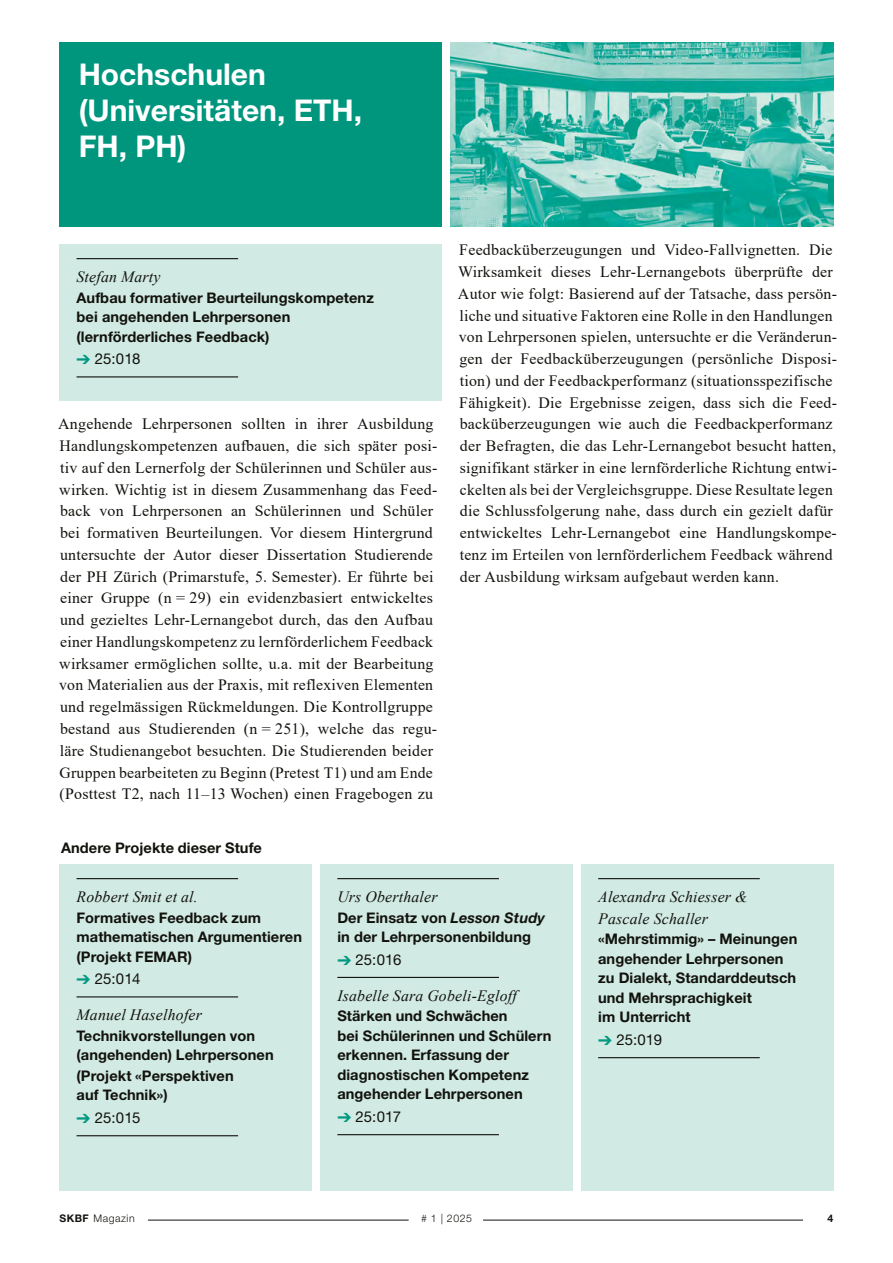
<style>
.page{position:relative;width:893px;height:1263px;background:#fff}
.page>*{position:absolute;margin:0;border:0;box-sizing:border-box;transform-origin:0 0}
.t1{font:700 30px/36px "Helvetica Neue LT Std";color:#fff}
.t2{font:15.75px/21.8px "Times New Roman";letter-spacing:.015em;color:#12120d}
.t3{font:italic 15.75px/21.8px "Times New Roman";letter-spacing:.015em;color:#12120d}
.t4{font:15px "Helvetica Neue LT Std";color:#12120d}
.t5{font:700 14.7px/19.5px "Helvetica Neue LT Std";letter-spacing:.005em;color:#12120d}
.t6{font:300 10.5px "Helvetica Neue LT Std";letter-spacing:.05em;color:#12120d}
.t7{font:700 10.5px "Helvetica Neue LT Std";color:#12120d}
.s1{color:#009880}
.s2{font-style:italic}
.s3{font-weight:700}
</style>
<div class="page">
<hr style="left:148px;top:1220px;width:261px;height:1px;background:#12120d">
<hr style="left:483px;top:1220px;width:320px;height:1px;background:#12120d">
<div style="left:60px;top:43px;width:382px;height:184px;background:#00967e"></div>
<img style="left:451px;top:43px;width:382px;height:184px">
<div style="left:581px;top:864px;width:252px;height:327px;background:#d1eae3"></div>
<hr style="left:598px;top:878px;width:162px;height:1px;background:#12120d">
<hr style="left:598px;top:1057px;width:162px;height:1px;background:#12120d">
<div style="left:320px;top:864px;width:253px;height:327px;background:#d1eae3"></div>
<hr style="left:337px;top:878px;width:162px;height:1px;background:#12120d">
<hr style="left:337px;top:977px;width:162px;height:1px;background:#12120d">
<hr style="left:337px;top:1134px;width:162px;height:1px;background:#12120d">
<div style="left:60px;top:864px;width:252px;height:327px;background:#d1eae3"></div>
<hr style="left:77px;top:878px;width:161px;height:1px;background:#12120d">
<hr style="left:77px;top:996px;width:161px;height:1px;background:#12120d">
<hr style="left:77px;top:1135px;width:161px;height:1px;background:#12120d">
<div style="left:60px;top:244px;width:382px;height:157px;background:#d1eae3"></div>
<hr style="left:77px;top:258px;width:161px;height:1px;background:#12120d">
<hr style="left:77px;top:376px;width:161px;height:1px;background:#12120d">
<h1 class="t1" style="left:79px;top:56px;width:285px">Hochschulen (Universitäten, ETH,<br>FH, PH)</h1>
<p class="t3" style="left:77px;top:265px;width:86px">Stefan Marty</p>
<p class="t5" style="left:77px;top:287px;width:299px">Aufbau formativer Beurteilungskompetenz bei angehenden Lehrpersonen (lernförderliches Feedback)</p>
<p class="t4" style="left:77px;top:350px;width:66px"><span class="s1">➔</span> 25:018</p>
<p class="t2" style="left:58px;top:413px;width:381px">Angehende Lehrpersonen sollten in ihrer Ausbildung Handlungskompetenzen aufbauen, die sich später posi&shy;tiv auf den Lernerfolg der Schülerinnen und Schüler aus&shy;wirken. Wichtig ist in diesem Zusammenhang das Feed&shy;back von Lehrpersonen an Schülerinnen und Schüler bei formativen Beurteilungen. Vor diesem Hintergrund untersuchte der Autor dieser Dissertation Studierende der PH Zürich (Primarstufe, 5. Semester). Er führte bei einer Gruppe (n = 29) ein evidenzbasiert entwickeltes und gezieltes Lehr-Lernangebot durch, das den Aufbau einer Handlungskompetenz zu lernförderlichem Feedback wirksamer ermöglichen sollte, u.a. mit der Bearbeitung von Materialien aus der Praxis, mit reflexiven Elementen und regelmässigen Rückmeldungen. Die Kontrollgruppe bestand aus Studierenden (n = 251), welche das regu&shy;läre Studienangebot besuchten. Die Studierenden beider Gruppen bearbeiteten zu Beginn (Pretest T1) und am Ende (Posttest T2, nach 11–13 Wochen) einen Fragebogen zu</p>
<p class="t5" style="left:61px;top:838px;width:202px">Andere Projekte dieser Stufe</p>
<p class="t2" style="left:458px;top:239px;width:381px">Feedbacküberzeugungen und Video-Fallvignetten. Die Wirksamkeit dieses Lehr-Lernangebots überprüfte der Autor wie folgt: Basierend auf der Tatsache, dass persön&shy;liche und situative Faktoren eine Rolle in den Handlungen von Lehrpersonen spielen, untersuchte er die Veränderun&shy;gen der Feedbacküberzeugungen (persönliche Disposi&shy;tion) und der Feedbackperformanz (situationsspezifische Fähigkeit). Die Ergebnisse zeigen, dass sich die Feed&shy;backüberzeugungen wie auch die Feedbackperformanz der Befragten, die das Lehr-Lernangebot besucht hatten, signifikant stärker in eine lernförderliche Richtung entwi&shy;ckelten als bei der Vergleichsgruppe. Diese Resultate legen die Schlussfolgerung nahe, dass durch ein gezielt dafür entwickeltes Lehr-Lernangebot eine Handlungskompe&shy;tenz im Erteilen von lernförderlichem Feedback während der Ausbildung wirksam aufgebaut werden kann.</p>
<p class="t3" style="left:77px;top:885px;width:123px">Robbert Smit et al.</p>
<p class="t5" style="left:77px;top:907px;width:227px">Formatives Feedback zum mathematischen Argumentieren (Projekt FEMAR)</p>
<p class="t4" style="left:77px;top:970px;width:65px"><span class="s1">➔</span> 25:014</p>
<p class="t3" style="left:77px;top:1004px;width:127px">Manuel Haselhofer</p>
<p class="t5" style="left:77px;top:1025px;width:199px">Technikvorstellungen von (angehenden) Lehrpersonen (Projekt «Perspektiven<br>auf Technik»)</p>
<p class="t4" style="left:77px;top:1109px;width:66px"><span class="s1">➔</span> 25:015</p>
<p class="t3" style="left:337px;top:885px;width:102px">Urs Oberthaler</p>
<p class="t5" style="left:337px;top:907px;width:209px">Der Einsatz von <span class="s2">Lesson Study </span>in der Lehrpersonenbildung</p>
<p class="t4" style="left:337px;top:951px;width:66px"><span class="s1">➔</span> 25:016</p>
<p class="t3" style="left:337px;top:984px;width:181px">Isabelle Sara Gobeli-Egloff</p>
<p class="t5" style="left:337px;top:1006px;width:216px">Stärken und Schwächen<br>bei Schülerinnen und Schülern erkennen. Erfassung der diagnostischen Kompetenz angehender Lehrpersonen</p>
<p class="t4" style="left:337px;top:1108px;width:65px"><span class="s1">➔</span> 25:017</p>
<p class="t6" style="left:60px;top:1212px;width:77px"><span class="s3">SKBF</span> Magazin</p>
<p class="t6" style="left:421px;top:1212px;width:52px"># 1 | 2025</p>
<p class="t3" style="left:598px;top:885px;width:151px">Alexandra Schiesser &amp;<br>Pascale Schaller</p>
<p class="t5" style="left:598px;top:929px;width:201px">«Mehrstimmig» – Meinungen angehender Lehrpersonen zu Dialekt, Standarddeutsch und Mehrsprachigkeit<br>im Unterricht</p>
<p class="t4" style="left:598px;top:1031px;width:66px"><span class="s1">➔</span> 25:019</p>
<p class="t7" style="left:828px;top:1212px;width:7px">4</p>
</div>
